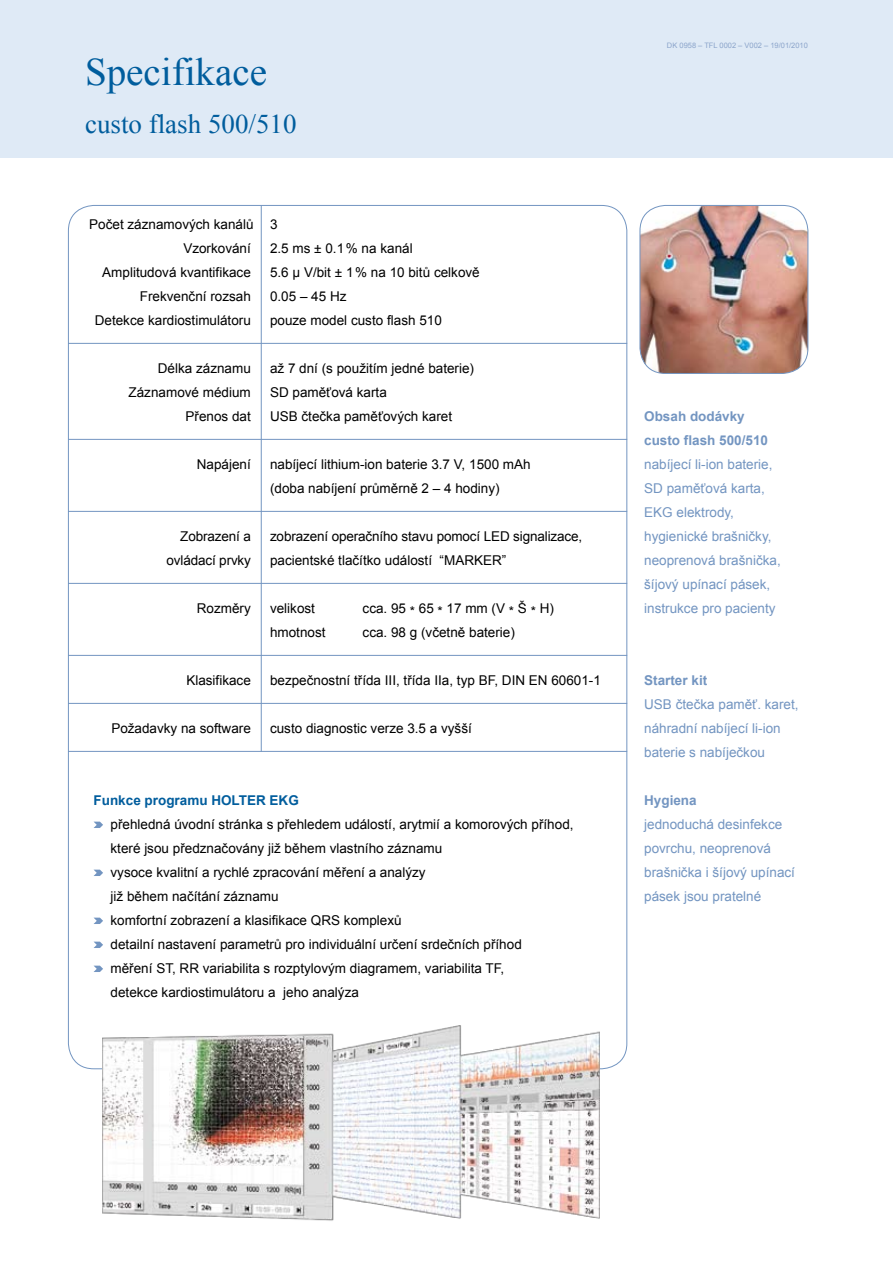
<style>
.page{position:relative;width:893px;height:1263px;background:#fff}
.page>*{position:absolute;margin:0;border:0;box-sizing:border-box;transform-origin:0 0}
.t1{font:39px "Times New Roman";color:#005d9d}
.t2{font:27px "Times New Roman";color:#005d9d}
.t3{font:13.5px/24px "Arial";color:#000}
.t4{font:13.5px/24px "Arial";color:#7395c1}
.t5{font:700 13.5px/24px "Arial";color:#7395c1}
.t6{font:700 13.5px "Arial";color:#005d9d}
.t7{font:7.5px "Arial";color:#8ca5cb}
</style>
<div class="page">
<hr style="left:261px;top:205px;width:1px;height:547px;background:#7395c1">
<hr style="left:68px;top:343px;width:559px;height:1px;background:#7395c1">
<hr style="left:68px;top:439px;width:559px;height:1px;background:#7395c1">
<hr style="left:68px;top:511px;width:559px;height:1px;background:#7395c1">
<hr style="left:68px;top:583px;width:559px;height:1px;background:#7395c1">
<hr style="left:68px;top:655px;width:559px;height:1px;background:#7395c1">
<hr style="left:68px;top:751px;width:559px;height:1px;background:#7395c1">
<hr style="left:68px;top:703px;width:559px;height:1px;background:#7395c1">
<div style="left:0;top:0;width:893px;height:157px;background:#dfeaf6"></div>
<svg style="left:94px;top:822px;width:9px;height:6px"></svg>
<svg style="left:94px;top:870px;width:9px;height:6px"></svg>
<svg style="left:94px;top:918px;width:9px;height:6px"></svg>
<svg style="left:94px;top:942px;width:9px;height:6px"></svg>
<svg style="left:94px;top:966px;width:9px;height:6px"></svg>
<img style="left:102px;top:1025px;width:498px;height:196px">
<img style="left:640px;top:205px;width:168px;height:168px">
<div style="left:640px;top:205px;width:168px;height:169px;border:1px solid #7395c1;border-radius:26px"></div>
<h1 class="t1" style="left:85px;top:46px;width:183px">Specifikace</h1>
<h2 class="t2" style="left:85px;top:106px;width:213px">custo flash 500/510</h2>
<p class="t3" style="left:183px;top:212px;width:96px;text-indent:-94px">Počet záznamových kanálů 3<br>Vzorkování</p>
<p class="t3" style="left:270px;top:236px;width:144px">2.5 ms ± 0.1% na kanál</p>
<p class="t3" style="left:102px;top:260px;width:150px">Amplitudová kvantifikace</p>
<p class="t3" style="left:270px;top:260px;width:211px">5.6 µ V/bit ± 1% na 10 bitů celkově</p>
<p class="t3" style="left:140px;top:284px;width:113px">Frekvenční rozsah</p>
<p class="t3" style="left:270px;top:284px;width:78px">0.05 – 45 Hz</p>
<p class="t3" style="left:95px;top:308px;width:158px">Detekce kardiostimulátoru</p>
<p class="t3" style="left:270px;top:308px;width:173px">pouze model custo flash 510</p>
<p class="t3" style="left:158px;top:356px;width:95px">Délka záznamu</p>
<p class="t3" style="left:270px;top:356px;width:206px">až 7 dní (s použitím jedné baterie)</p>
<p class="t3" style="left:129px;top:380px;width:124px">Záznamové médium</p>
<p class="t3" style="left:270px;top:380px;width:118px">SD paměťová karta</p>
<p class="t3" style="left:186px;top:404px;width:67px">Přenos dat</p>
<p class="t3" style="left:270px;top:404px;width:184px">USB čtečka paměťových karet</p>
<p class="t3" style="left:197px;top:452px;width:56px">Napájení</p>
<p class="t3" style="left:270px;top:452px;width:262px">nabíjecí lithium-ion baterie 3.7 V, 1500 mAh (doba nabíjení průměrně 2 – 4 hodiny)</p>
<p class="t3" style="left:180px;top:524px;width:72px">Zobrazení a</p>
<p class="t3" style="left:270px;top:524px;width:314px">zobrazení operačního stavu pomocí LED signalizace,</p>
<p class="t3" style="left:166px;top:548px;width:86px">ovládací prvky</p>
<p class="t3" style="left:270px;top:548px;width:238px">pacientské tlačítko událostí “MARKER”</p>
<p class="t3" style="left:197px;top:596px;width:55px">Rozměry</p>
<p class="t3" style="left:270px;top:596px;width:47px">velikost</p>
<p class="t3" style="left:363px;top:596px;width:193px">cca. 95 * 65 * 17 mm (V * Š * H)</p>
<p class="t3" style="left:270px;top:620px;width:57px">hmotnost</p>
<p class="t3" style="left:363px;top:620px;width:154px">cca. 98 g (včetně baterie)</p>
<p class="t3" style="left:186px;top:668px;width:66px">Klasifikace</p>
<p class="t3" style="left:270px;top:668px;width:332px">bezpečnostní třída III, třída IIa, typ BF, DIN EN 60601-1</p>
<p class="t3" style="left:111px;top:716px;width:141px">Požadavky na software</p>
<p class="t3" style="left:270px;top:716px;width:203px">custo diagnostic verze 3.5 a vyšší</p>
<p class="t6" style="left:94px;top:791px;width:207px">Funkce programu HOLTER EKG</p>
<p class="t3" style="left:111px;top:812px;width:464px">přehledná úvodní stránka s přehledem událostí, arytmií a komorových příhod, které jsou předznačovány již během vlastního záznamu<br>vysoce kvalitní a rychlé zpracování měření a analýzy<br>již během načítání záznamu<br>komfortní zobrazení a klasifikace QRS komplexů<br>detailní nastavení parametrů pro individuální určení srdečních příhod<br>měření ST, RR variabilita s rozptylovým diagramem, variabilita TF,<br>detekce kardiostimulátoru a jeho analýza</p>
<p class="t7" style="left:667px;top:40px;width:142px">DK 0958 – TFL 0002 – V002 – 19/01/2010</p>
<p class="t5" style="left:644px;top:405px;width:125px">Obsah dodávky custo flash 500/510</p>
<p class="t4" style="left:644px;top:452px;width:138px">nabíjecí li-ion baterie,<br>SD paměťová karta,<br>EKG elektrody, hygienické brašničky, neoprenová brašnička, šíjový upínací pásek, instrukce pro pacienty</p>
<p class="t5" style="left:644px;top:669px;width:65px">Starter kit</p>
<p class="t4" style="left:644px;top:692px;width:156px">USB čtečka paměť. karet, náhradní nabíjecí li-ion baterie s nabíječkou</p>
<p class="t5" style="left:644px;top:789px;width:54px">Hygiena</p>
<p class="t4" style="left:644px;top:812px;width:152px">jednoduchá desinfekce povrchu, neoprenová brašnička i šíjový upínací pásek jsou pratelné</p>
</div>
